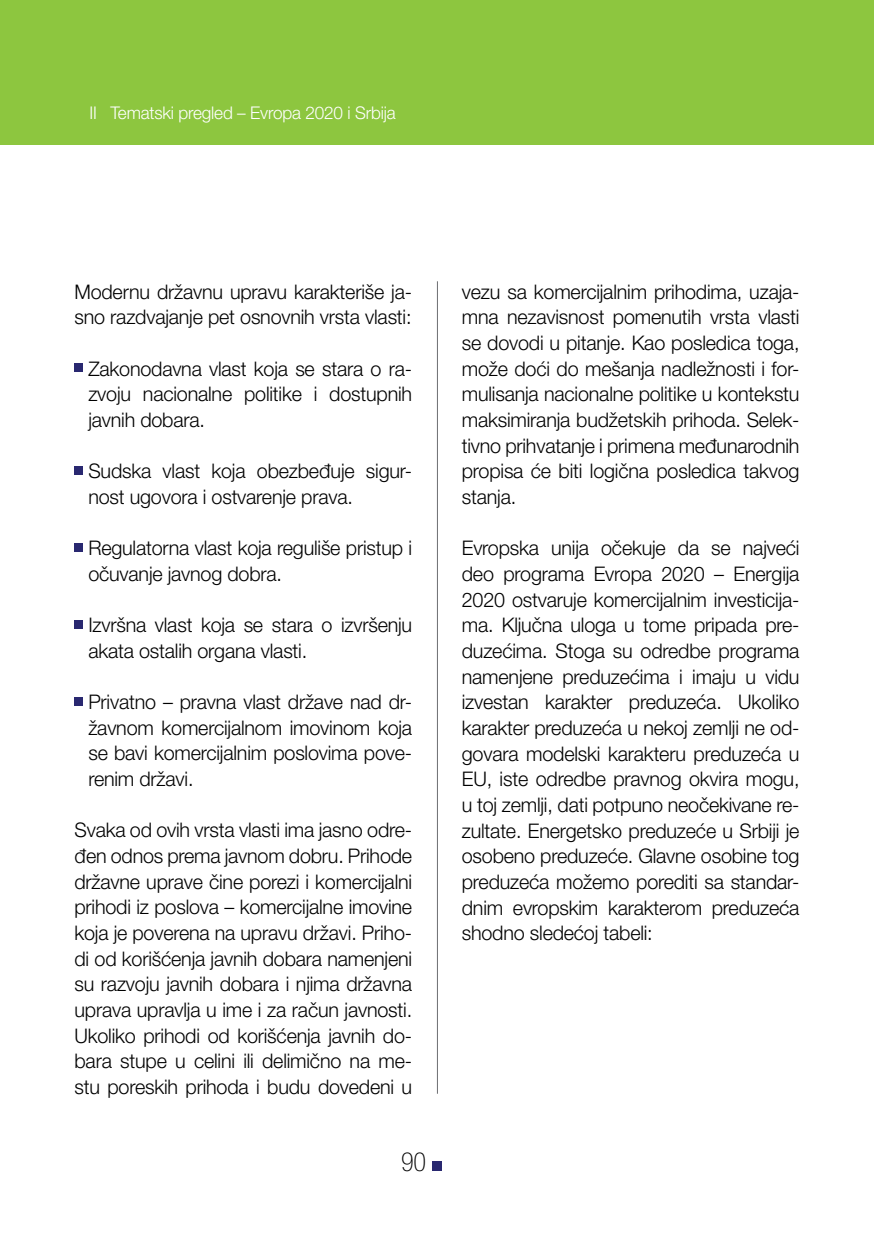
<style>
.page{position:relative;width:874px;height:1241px;background:#fff}
.page>*{position:absolute;margin:0;border:0;box-sizing:border-box;transform-origin:0 0}
.t1{font:100 condensed 26.25px "Helvetica Neue LT Std";color:#000}
.t2{font:300 20.12px/25.7px "Helvetica Neue LT Pro";letter-spacing:-.01em;color:#000;text-align:justify}
.t3{font:300 17.5px "Helvetica Neue LT Pro";letter-spacing:-.01em;color:#fff}
</style>
<div class="page">
<div style="left:432px;top:1160px;width:9px;height:10px;background:#292870"></div>
<div style="left:0;top:0;width:873px;height:145px;background:#8dc63f"></div>
<hr style="left:437px;top:281px;width:1px;height:812px;background:#6d6e71">
<div style="left:74px;top:363px;width:9px;height:9px;background:#292870"></div>
<div style="left:74px;top:466px;width:9px;height:8px;background:#292870"></div>
<div style="left:74px;top:542px;width:9px;height:9px;background:#292870"></div>
<div style="left:74px;top:619px;width:9px;height:9px;background:#292870"></div>
<div style="left:74px;top:696px;width:9px;height:9px;background:#292870"></div>
<p class="t3" style="left:89px;top:102px;width:307px">II Tematski pregled – Evropa 2020 i Srbija</p>
<p class="t2" style="left:74px;top:278px;width:339px">Modernu državnu upravu karakteriše ja&shy;sno razdvajanje pet osnovnih vrsta vlasti:</p>
<p class="t2" style="left:88px;top:355px;width:325px">Zakonodavna vlast koja se stara o ra&shy;zvoju nacionalne politike i dostupnih javnih dobara.</p>
<p class="t2" style="left:88px;top:457px;width:325px">Sudska vlast koja obezbeđuje sigur&shy;nost ugovora i ostvarenje prava.</p>
<p class="t2" style="left:88px;top:534px;width:325px">Regulatorna vlast koja reguliše pristup i očuvanje javnog dobra.</p>
<p class="t2" style="left:88px;top:611px;width:325px">Izvršna vlast koja se stara o izvršenju akata ostalih organa vlasti.</p>
<p class="t2" style="left:88px;top:688px;width:325px">Privatno – pravna vlast države nad dr&shy;žavnom komercijalnom imovinom koja se bavi komercijalnim poslovima pove&shy;renim državi.</p>
<p class="t2" style="left:74px;top:816px;width:339px">Svaka od ovih vrsta vlasti ima jasno odre&shy;đen odnos prema javnom dobru. Prihode državne uprave čine porezi i komercijalni prihodi iz poslova – komercijalne imovine koja je poverena na upravu državi. Priho&shy;di od korišćenja javnih dobara namenjeni su razvoju javnih dobara i njima državna uprava upravlja u ime i za račun javnosti.<br>Ukoliko prihodi od korišćenja javnih do&shy;bara stupe u celini ili delimično na me&shy;stu poreskih prihoda i budu dovedeni u</p>
<h1 class="t1" style="left:401px;top:1146px;width:27px">90</h1>
<p class="t2" style="left:461px;top:278px;width:339px">vezu sa komercijalnim prihodima, uzaja&shy;mna nezavisnost pomenutih vrsta vlasti se dovodi u pitanje. Kao posledica toga, može doći do mešanja nadležnosti i for&shy;mulisanja nacionalne politike u kontekstu maksimiranja budžetskih prihoda. Selek&shy;tivno prihvatanje i primena međunarodnih propisa će biti logična posledica takvog stanja.</p>
<p class="t2" style="left:461px;top:534px;width:339px">Evropska unija očekuje da se najveći deo programa Evropa 2020 – Energija 2020 ostvaruje komercijalnim investicija&shy;ma. Ključna uloga u tome pripada pre&shy;duzećima. Stoga su odredbe programa namenjene preduzećima i imaju u vidu izvestan karakter preduzeća. Ukoliko karakter preduzeća u nekoj zemlji ne od&shy;govara modelski karakteru preduzeća u EU, iste odredbe pravnog okvira mogu, u toj zemlji, dati potpuno neočekivane re&shy;zultate. Energetsko preduzeće u Srbiji je osobeno preduzeće. Glavne osobine tog preduzeća možemo porediti sa standar&shy;dnim evropskim karakterom preduzeća shodno sledećoj tabeli:</p>
</div>
